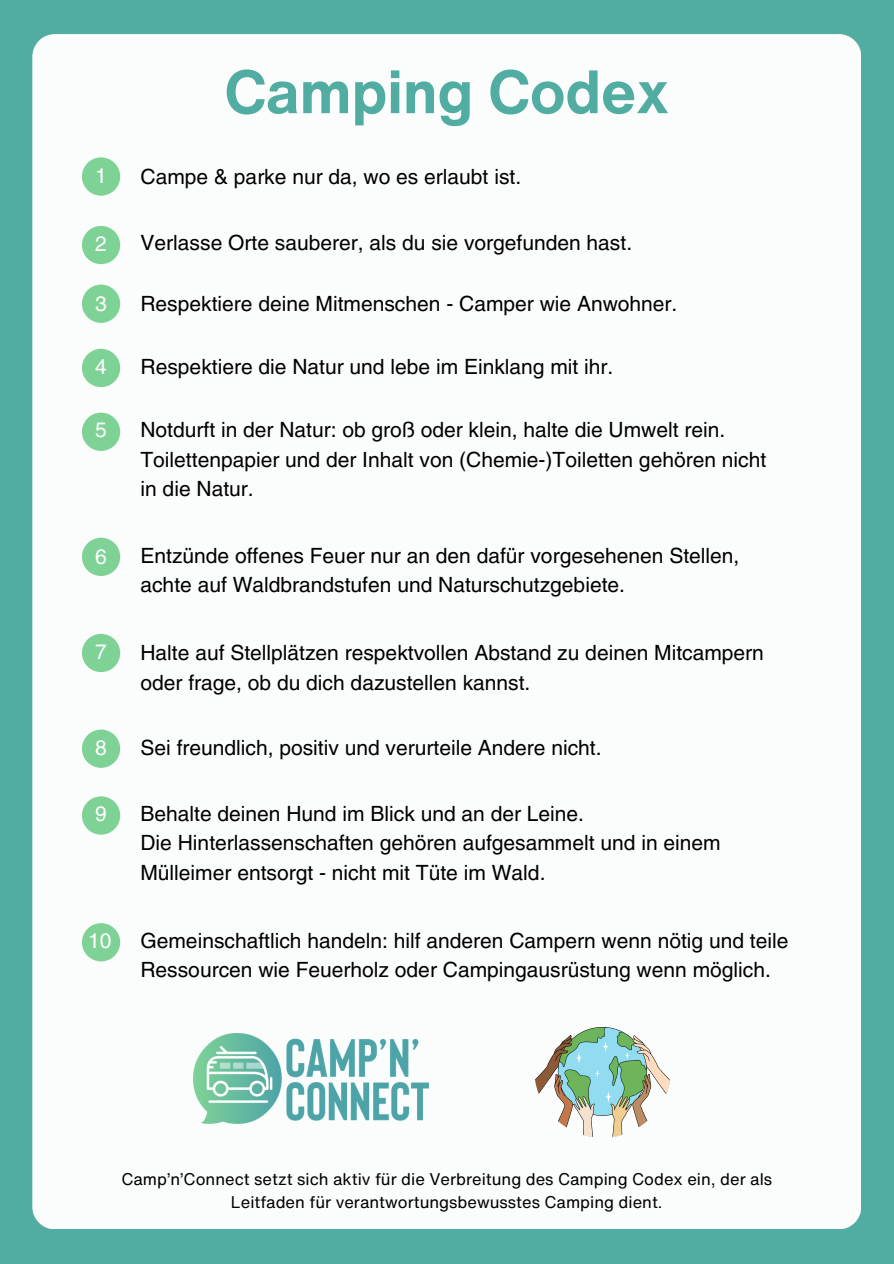
<style>
.page{position:relative;width:894px;height:1264px;background:#fff}
.page>*{position:absolute;margin:0;border:0;box-sizing:border-box;transform-origin:0 0}
.t1{font:700 60px "Helvetica Now Text";color:#51aca2}
.t2{font:21px/29.2px "Helvetica LT Pro";color:#000}
.t3{font:21px "Helvetica LT Pro";color:#fff}
.t4{font:16.5px/22.5px "Helvetica Now Text";color:#000;text-align:center}
</style>
<div class="page">
<div style="left:0;top:0;width:893px;height:1263px;background:#51aca2"></div>
<div style="left:32px;top:34px;width:829px;height:1194px;background:#fbfdfc;border-radius:22px"></div>
<div style="left:82px;top:157px;width:38px;height:39px;background:#7ed296;border-radius:50%"></div>
<img style="left:193px;top:1033px;width:235px;height:90px">
<img style="left:535px;top:1027px;width:134px;height:109px">
<div style="left:82px;top:226px;width:38px;height:38px;background:#7ed296;border-radius:50%"></div>
<div style="left:82px;top:349px;width:38px;height:38px;background:#7ed296;border-radius:50%"></div>
<div style="left:82px;top:412px;width:38px;height:39px;background:#7ed296;border-radius:50%"></div>
<div style="left:82px;top:537px;width:38px;height:39px;background:#7ed296;border-radius:50%"></div>
<div style="left:82px;top:634px;width:38px;height:38px;background:#7ed296;border-radius:50%"></div>
<div style="left:82px;top:729px;width:38px;height:38px;background:#7ed296;border-radius:50%"></div>
<div style="left:82px;top:796px;width:38px;height:38px;background:#7ed296;border-radius:50%"></div>
<div style="left:82px;top:923px;width:38px;height:38px;background:#7ed296;border-radius:50%"></div>
<div style="left:82px;top:284px;width:38px;height:39px;background:#7ed296;border-radius:50%"></div>
<h1 class="t1" style="left:224px;top:47px;width:446px">Camping Codex</h1>
<p class="t3" style="left:95px;top:168px;width:13px">1</p>
<h2 class="t2" style="left:140px;top:164px;width:382px">Campe &amp; parke nur da, wo es erlaubt ist.</h2>
<p class="t3" style="left:95px;top:236px;width:13px">2</p>
<p class="t2" style="left:141px;top:230px;width:493px">Verlasse Orte sauberer, als du sie vorgefunden hast.</p>
<p class="t3" style="left:95px;top:295px;width:13px">3</p>
<h2 class="t2" style="left:140px;top:291px;width:538px">Respektiere deine Mitmenschen - Camper wie Anwohner.</h2>
<h2 class="t3" style="left:95px;top:359px;width:13px">4</h2>
<p class="t2" style="left:141px;top:354px;width:474px">Respektiere die Natur und lebe im Einklang mit ihr.</p>
<p class="t3" style="left:95px;top:422px;width:13px">5</p>
<h2 class="t2" style="left:140px;top:417px;width:627px">Notdurft in der Natur: ob groß oder klein, halte die Umwelt rein.<br>Toilettenpapier und der Inhalt von (Chemie-)Toiletten gehören nicht in die Natur.</h2>
<h2 class="t3" style="left:95px;top:548px;width:13px">6</h2>
<p class="t2" style="left:140px;top:543px;width:600px">Entzünde offenes Feuer nur an den dafür vorgesehenen Stellen, achte auf Waldbrandstufen und Naturschutzgebiete.</p>
<p class="t3" style="left:95px;top:644px;width:13px">7</p>
<h2 class="t2" style="left:140px;top:640px;width:624px">Halte auf Stellplätzen respektvollen Abstand zu deinen Mitcampern oder frage, ob du dich dazustellen kannst.</h2>
<h2 class="t3" style="left:95px;top:740px;width:13px">8</h2>
<p class="t2" style="left:140px;top:735px;width:462px">Sei freundlich, positiv und verurteile Andere nicht.</p>
<p class="t3" style="left:95px;top:806px;width:13px">9</p>
<h2 class="t2" style="left:140px;top:801px;width:581px">Behalte deinen Hund im Blick und an der Leine.<br>Die Hinterlassenschaften gehören aufgesammelt und in einem<br>Mülleimer entsorgt - nicht mit Tüte im Wald.</h2>
<h2 class="t3" style="left:88px;top:932px;width:25px">10</h2>
<p class="t2" style="left:140px;top:927px;width:649px">Gemeinschaftlich handeln: hilf anderen Campern wenn nötig und teile<br>Ressourcen wie Feuerholz oder Campingausrüstung wenn möglich.</p>
<h2 class="t4" style="left:121px;top:1167px;width:652px">Camp’n’Connect setzt sich aktiv für die Verbreitung des Camping Codex ein, der als<br>Leitfaden für verantwortungsbewusstes Camping dient.</h2>
</div>
